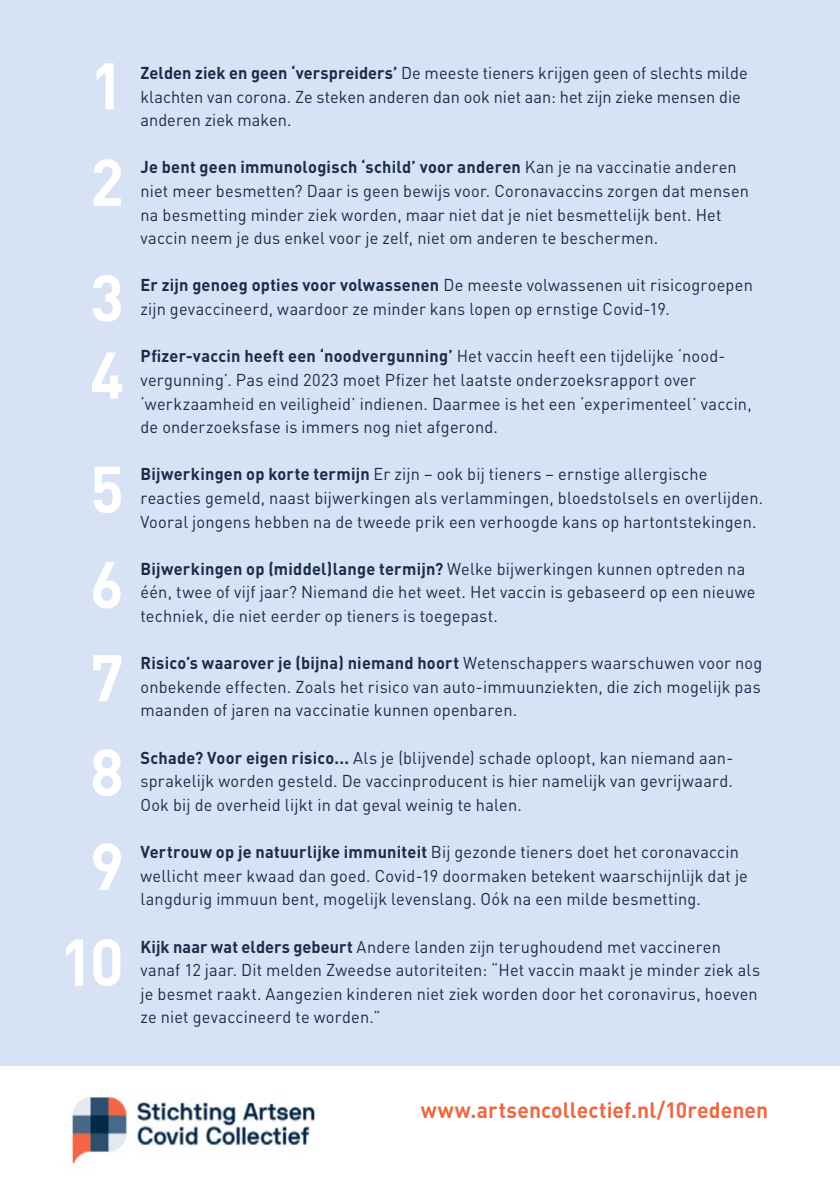
<style>
.page{position:relative;width:840px;height:1191px;background:#fff}
.page>*{position:absolute;margin:0;border:0;box-sizing:border-box;transform-origin:0 0}
.t1{font:700 64.8px/94.6px "DIN";color:#fff;text-align:center;scale:.96 1}
.t2{font:700 22px "DIN";letter-spacing:.005em;color:#ed6942;scale:.96 1}
.t3{font:17px/23.6px "DIN";letter-spacing:.015em;color:#182d4a;scale:.96 1}
.s1{font-weight:700}
</style>
<div class="page">
<div style="left:0;top:0;width:839px;height:1109px;background:#d8e2f5"></div>
<div style="left:0;top:1066px;width:839px;height:125px;background:#fff"></div>
<img style="left:71px;top:1095px;width:244px;height:70px">
<h1 class="t1" style="left:90px;top:36px;width:37px">1</h1>
<h1 class="t1" style="left:90px;top:133px;width:37px">2</h1>
<h1 class="t1" style="left:90px;top:248px;width:37px">3</h1>
<h1 class="t1" style="left:90px;top:325px;width:37px">4</h1>
<h1 class="t1" style="left:60px;top:440px;width:68px">5<br>6<br>7<br>8<br>9<br>10</h1>
<p class="t3" style="left:140px;top:61px;width:633px"><span class="s1">Zelden ziek en geen ‘verspreiders’</span> De meeste tieners krijgen geen of slechts milde klachten van corona. Ze steken anderen dan ook niet aan: het zijn zieke mensen die anderen ziek maken.</p>
<p class="t3" style="left:140px;top:156px;width:635px"><span class="s1">Je bent geen immunologisch ‘schild’ voor anderen</span> Kan je na vaccinatie anderen niet meer besmetten? Daar is geen bewijs voor. Coronavaccins zorgen dat mensen na besmetting minder ziek worden, maar niet dat je niet besmettelijk bent. Het vaccin neem je dus enkel voor je zelf, niet om anderen te beschermen.</p>
<p class="t3" style="left:140px;top:274px;width:639px"><span class="s1">Er zijn genoeg opties voor volwassenen</span> De meeste volwassenen uit risicogroepen zijn gevaccineerd, waardoor ze minder kans lopen op ernstige Covid-19.</p>
<p class="t3" style="left:140px;top:345px;width:638px"><span class="s1">Pfizer-vaccin heeft een ‘noodvergunning’</span> Het vaccin heeft een tijdelijke ‘nood&shy;vergunning’. Pas eind 2023 moet Pfizer het laatste onderzoeksrapport over ‘werkzaamheid en veiligheid’ indienen. Daarmee is het een ‘experimenteel’ vaccin, de onderzoeksfase is immers nog niet afgerond.</p>
<p class="t3" style="left:140px;top:462px;width:650px"><span class="s1">Bijwerkingen op korte termijn</span> Er zijn – ook bij tieners – ernstige allergische reacties gemeld, naast bijwerkingen als verlammingen, bloedstolsels en overlijden.<br>Vooral jongens hebben na de tweede prik een verhoogde kans op hartontstekingen.</p>
<p class="t3" style="left:140px;top:557px;width:642px"><span class="s1">Bijwerkingen op (middel)lange termijn?</span> Welke bijwerkingen kunnen optreden na één, twee of vijf jaar? Niemand die het weet. Het vaccin is gebaseerd op een nieuwe techniek, die niet eerder op tieners is toegepast.</p>
<p class="t3" style="left:140px;top:651px;width:649px;text-align:justify"><span class="s1">Risico’s waarover je (bijna) niemand hoort</span> Wetenschappers waarschuwen voor nog onbekende effecten. Zoals het risico van auto-immuunziekten, die zich mogelijk pas maanden of jaren na vaccinatie kunnen openbaren.</p>
<p class="t3" style="left:140px;top:746px;width:618px"><span class="s1">Schade? Voor eigen risico...</span> Als je (blijvende) schade oploopt, kan niemand aan&shy;sprakelijk worden gesteld. De vaccinproducent is hier namelijk van gevrijwaard.<br>Ook bij de overheid lijkt in dat geval weinig te halen.</p>
<p class="t3" style="left:140px;top:840px;width:634px"><span class="s1">Vertrouw op je natuurlijke immuniteit</span> Bij gezonde tieners doet het coronavaccin wellicht meer kwaad dan goed. Covid-19 doormaken betekent waarschijnlijk dat je langdurig immuun bent, mogelijk levenslang. Oók na een milde besmetting.</p>
<p class="t3" style="left:140px;top:934px;width:646px"><span class="s1">Kijk naar wat elders gebeurt</span> Andere landen zijn terughoudend met vaccineren vanaf 12 jaar. Dit melden Zweedse autoriteiten: “Het vaccin maakt je minder ziek als je besmet raakt. Aangezien kinderen niet ziek worden door het coronavirus, hoeven ze niet gevaccineerd te worden.”</p>
<p class="t2" style="left:420px;top:1095px;width:363px">www.artsencollectief.nl/10redenen</p>
</div>
